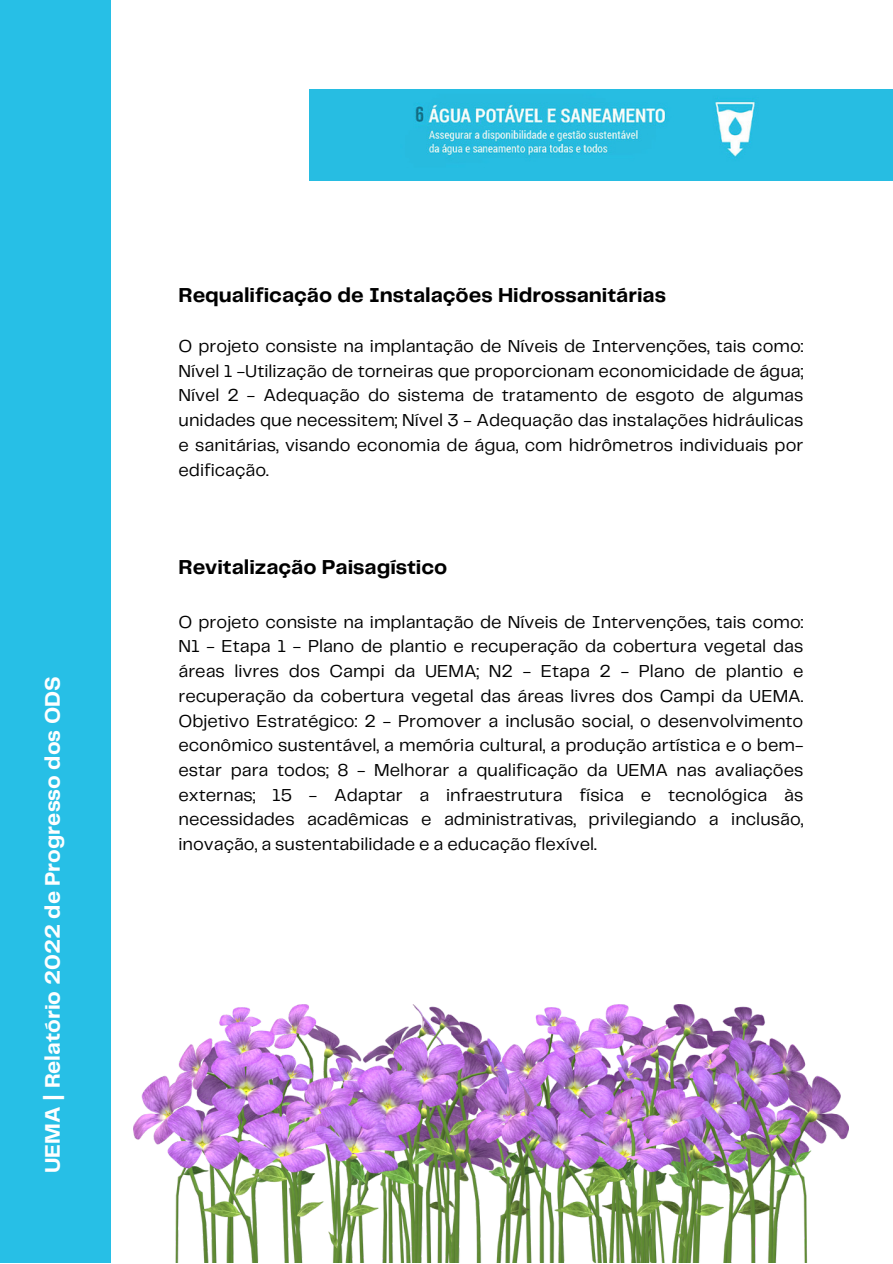
<style>
.page{position:relative;width:893px;height:1264px;background:#fff}
.page>*{position:absolute;margin:0;border:0;box-sizing:border-box;transform-origin:0 0}
.t1{font:700 21.9px "Telegraf";color:#fff}
.t2{font:700 21px "Telegraf";color:#000}
.t3{font:18px/24.8px "Telegraf";color:#000;text-align:justify}
</style>
<div class="page">
<div style="left:0;top:0;width:110px;height:1262px;background:#27bfe6"></div>
<img style="left:310px;top:89px;width:582px;height:91px">
<img style="left:134px;top:1004px;width:714px;height:258px">
<p class="t1" style="left:43px;top:1173px;width:498px;rotate:-90deg">UEMA | Relatório 2022 de Progresso dos ODS</p>
<p class="t2" style="left:178px;top:286px;width:489px">Requalificação de Instalações Hidrossanitárias</p>
<p class="t3" style="left:178px;top:334px;width:626px">O projeto consiste na implantação de Níveis de Intervenções, tais como:<br>Nível 1 -Utilização de torneiras que proporcionam economicidade de água; Nível 2 - Adequação do sistema de tratamento de esgoto de algumas unidades que necessitem; Nível 3 - Adequação das instalações hidráulicas e sanitárias, visando economia de água, com hidrômetros individuais por edificação.</p>
<p class="t2" style="left:178px;top:557px;width:270px">Revitalização Paisagístico</p>
<p class="t3" style="left:178px;top:610px;width:626px">O projeto consiste na implantação de Níveis de Intervenções, tais como:<br>N1 - Etapa 1 - Plano de plantio e recuperação da cobertura vegetal das áreas livres dos Campi da UEMA; N2 - Etapa 2 - Plano de plantio e recuperação da cobertura vegetal das áreas livres dos Campi da UEMA.<br>Objetivo Estratégico: 2 - Promover a inclusão social, o desenvolvimento econômico sustentável, a memória cultural, a produção artística e o bem&shy;estar para todos; 8 - Melhorar a qualificação da UEMA nas avaliações externas; 15 - Adaptar a infraestrutura física e tecnológica às necessidades acadêmicas e administrativas, privilegiando a inclusão, inovação, a sustentabilidade e a educação flexível.</p>
</div>
